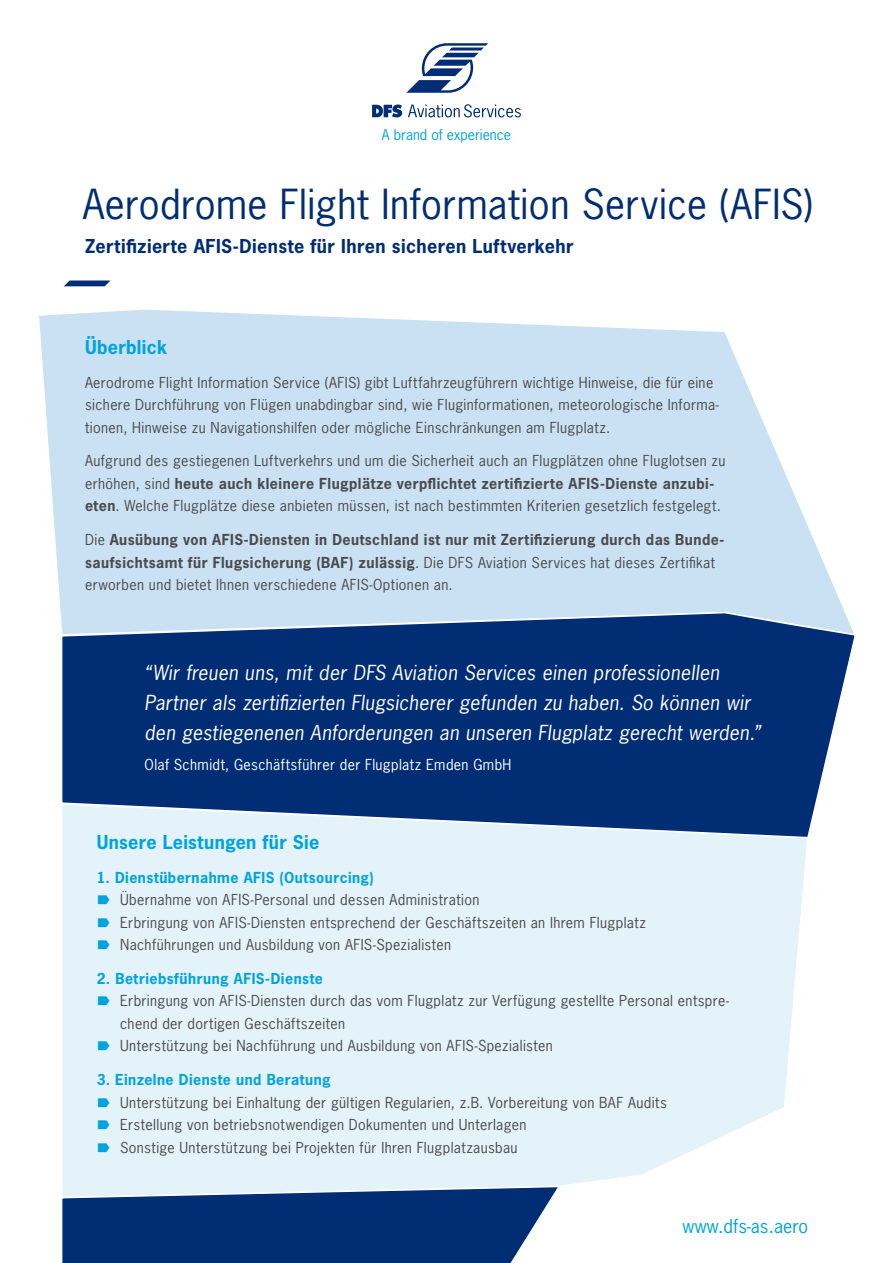
<style>
.page{position:relative;width:893px;height:1263px;background:#fff}
.page>*{position:absolute;margin:0;border:0;box-sizing:border-box;transform-origin:0 0}
.Dokument_Headline_Du{font:39px "News Gothic Std";letter-spacing:.01em;color:#002d74}
.Zitat_Text_13pt{font:italic 19.5px/30px "News Gothic Std";letter-spacing:.015em;color:#fff}
.Dokument_Subheadline{font:700 18px "News Gothic Std";letter-spacing:.02em;color:#002d74}
.Text_Headline_Hellbl{font:700 18px "News Gothic Std";letter-spacing:.015em;color:#00a3de}
.t1{font:18px "News Gothic Std";letter-spacing:.005em;color:#00a3de}
.Text_9_5pt_85__Schwa{font:14.25px/22.5px "News Gothic Std";letter-spacing:.025em;color:#4b4b4d}
.Text_9_5pt_85__Schwa-2{font:700 14.25px/22.5px "News Gothic Std";letter-spacing:.03em;color:#4b4b4d}
.Text_Zwischen-Headli{font:700 14.25px "News Gothic Std";letter-spacing:.03em;color:#00a3de}
.Zitat_Name_9_5pt{font:14.25px "News Gothic Std";letter-spacing:.03em;color:#fff}
.t2{font:13.95px "News Gothic Std";color:#00a3de}
.s1{font-weight:700}
.s2{font-weight:400}
</style>
<div class="page">
<div style="left:62px;top:839px;width:745px;height:346px;background:#e4f2fa"></div>
<svg style="left:39px;top:309px;width:805px;height:302px;background:#cfe4f4"></svg>
<svg style="left:60px;top:611px;width:795px;height:228px;background:#284f8b"></svg>
<svg style="left:62px;top:1185px;width:500px;height:78px;background:#254c89"></svg>
<svg style="left:406px;top:43px;width:82px;height:50px"></svg>
<svg style="left:372px;top:105px;width:30px;height:12px"></svg>
<svg style="left:408px;top:104px;width:113px;height:13px"></svg>
<svg style="left:64px;top:280px;width:47px;height:6px"></svg>
<svg style="left:98px;top:895px;width:11px;height:9px"></svg>
<svg style="left:98px;top:918px;width:11px;height:9px"></svg>
<svg style="left:98px;top:940px;width:11px;height:9px"></svg>
<svg style="left:98px;top:997px;width:11px;height:9px"></svg>
<svg style="left:98px;top:1042px;width:11px;height:9px"></svg>
<svg style="left:98px;top:1098px;width:11px;height:9px"></svg>
<svg style="left:98px;top:1120px;width:11px;height:9px"></svg>
<svg style="left:98px;top:1143px;width:11px;height:9px"></svg>
<p class="t2" style="left:382px;top:126px;width:131px">A brand of experience</p>
<p class="Dokument_Headline_Du" style="left:83px;top:179px;width:731px">Aerodrome Flight Information Service (AFIS)</p>
<p class="Dokument_Subheadline" style="left:85px;top:234px;width:490px">Zertifizierte AFIS-Dienste für Ihren sicheren Luftverkehr</p>
<p class="Text_Headline_Hellbl" style="left:85px;top:335px;width:84px">Überblick</p>
<p class="Text_9_5pt_85__Schwa" style="left:85px;top:371px;width:635px">Aerodrome Flight Information Service (AFIS) gibt Luftfahrzeugführern wichtige Hinweise, die für eine sichere Durchführung von Flügen unabdingbar sind, wie Fluginformationen, meteorologische Informa&shy;tionen, Hinweise zu Navigationshilfen oder mögliche Einschränkungen am Flugplatz.</p>
<p class="Text_9_5pt_85__Schwa" style="left:85px;top:450px;width:642px">Aufgrund des gestiegenen Luftverkehrs und um die Sicherheit auch an Flugplätzen ohne Fluglotsen zu erhöhen, sind <span class="s1">heute auch kleinere Flugplätze verpflichtet zertifizierte AFIS-Dienste anzubi&shy;eten</span>. Welche Flugplätze diese anbieten müssen, ist nach bestimmten Kriterien gesetzlich festgelegt.</p>
<p class="Text_9_5pt_85__Schwa-2" style="left:85px;top:528px;width:641px"><span class="s2">Die</span> Ausübung von AFIS-Diensten in Deutschland ist nur mit Zertifizierung durch das Bunde&shy;saufsichtsamt für Flugsicherung (BAF) zulässig<span class="s2">. Die DFS Aviation Services hat dieses Zertifikat erworben und bietet Ihnen verschiedene AFIS-Optionen an.</span></p>
<p class="Zitat_Text_13pt" style="left:145px;top:658px;width:617px">“Wir freuen uns, mit der DFS Aviation Services einen professionellen<br>Partner als zertifizierten Flugsicherer gefunden zu haben. So können wir den gestiegenenen Anforderungen an unseren Flugplatz gerecht werden.”</p>
<p class="Zitat_Name_9_5pt" style="left:145px;top:756px;width:368px">Olaf Schmidt, Geschäftsführer der Flugplatz Emden GmbH</p>
<p class="Text_Headline_Hellbl" style="left:97px;top:830px;width:224px">Unsere Leistungen für Sie</p>
<p class="Text_Zwischen-Headli" style="left:97px;top:868px;width:279px">1. Dienstübernahme AFIS (Outsourcing)</p>
<p class="Text_9_5pt_85__Schwa" style="left:120px;top:888px;width:361px">Übernahme von AFIS-Personal und dessen Administration</p>
<p class="Text_9_5pt_85__Schwa" style="left:120px;top:911px;width:527px">Erbringung von AFIS-Diensten entsprechend der Geschäftszeiten an Ihrem Flugplatz</p>
<p class="Text_9_5pt_85__Schwa" style="left:120px;top:933px;width:333px">Nachführungen und Ausbildung von AFIS-Spezialisten</p>
<p class="Text_Zwischen-Headli" style="left:97px;top:969px;width:228px">2. Betriebsführung AFIS-Dienste</p>
<p class="Text_9_5pt_85__Schwa" style="left:120px;top:990px;width:610px">Erbringung von AFIS-Diensten durch das vom Flugplatz zur Verfügung gestellte Personal entspre&shy;chend der dortigen Geschäftszeiten</p>
<p class="Text_9_5pt_85__Schwa" style="left:120px;top:1035px;width:434px">Unterstützung bei Nachführung und Ausbildung von AFIS-Spezialisten</p>
<p class="Text_Zwischen-Headli" style="left:97px;top:1070px;width:235px">3. Einzelne Dienste und Beratung</p>
<p class="Text_9_5pt_85__Schwa" style="left:120px;top:1091px;width:548px">Unterstützung bei Einhaltung der gültigen Regularien, z.B. Vorbereitung von BAF Audits</p>
<p class="Text_9_5pt_85__Schwa" style="left:120px;top:1113px;width:408px">Erstellung von betriebsnotwendigen Dokumenten und Unterlagen</p>
<p class="Text_9_5pt_85__Schwa" style="left:120px;top:1136px;width:399px">Sonstige Unterstützung bei Projekten für Ihren Flugplatzausbau</p>
<p class="t1" style="left:683px;top:1215px;width:127px">www.dfs-as.aero</p>
</div>
